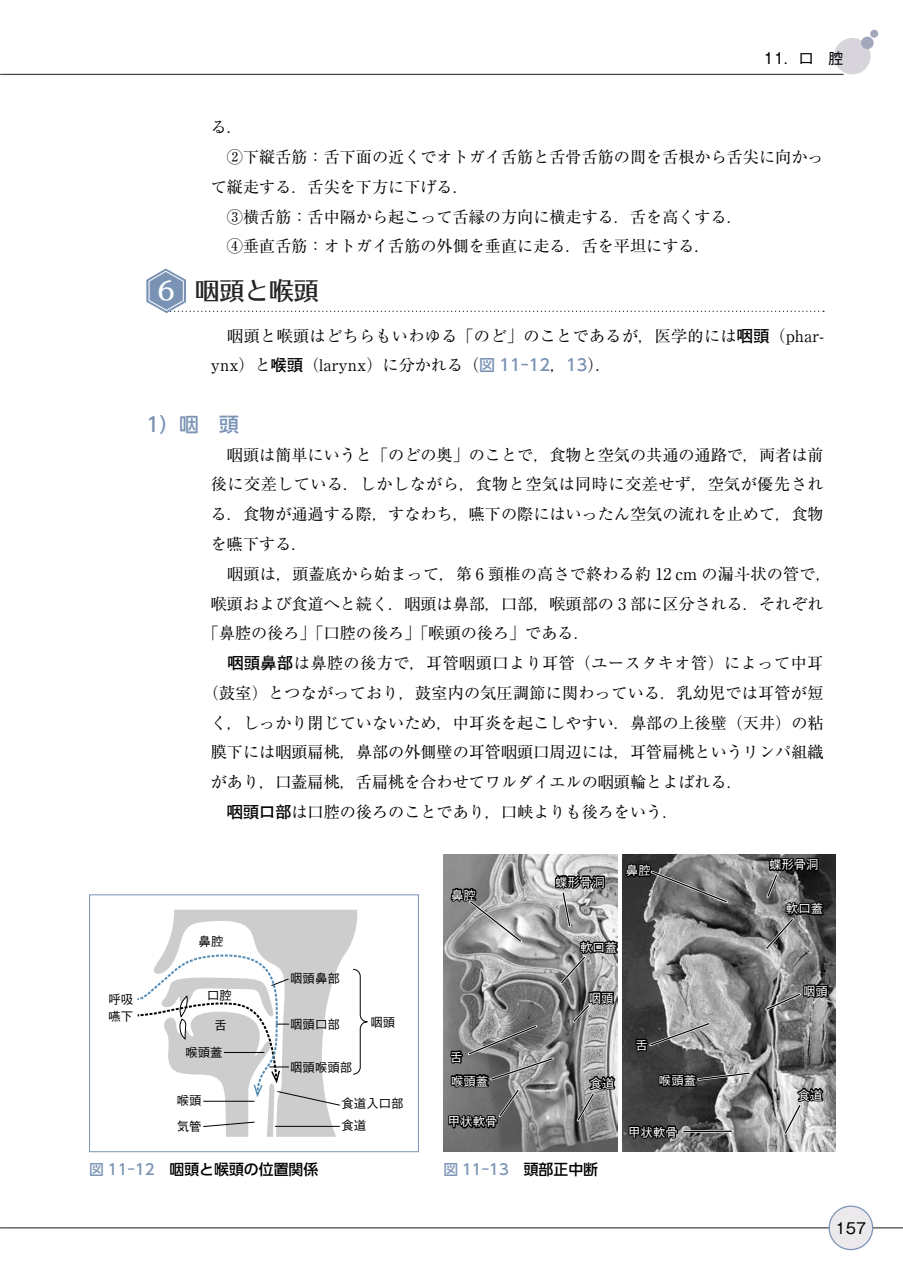
<style>
.page{position:relative;width:903px;height:1275px;background:#fff}
.page>*{position:absolute;margin:0;border:0;box-sizing:border-box;transform-origin:0 0}
.見出し01{font:24.85px "UD Typos 512 Std";color:#252525}
.t1{font:24.85px "UD Typos 512 Std";color:#fff}
.見出し02-1{font:500 19.78px "UD Shin Go Pro";color:#7a93b5}
.本文{font:16.1px/29.8px "Ryumin Pr 5";color:#000}
.本文-2{font:16.1px/29.8px "Ryumin Pr 5";letter-spacing:.02em;color:#000}
.本文-3{font:16.1px "Ryumin Pr 5";letter-spacing:.03em;color:#000}
.図キャプション{font:500 14.88px "UD Shin Go Pr 6 N";color:#000}
.図キャプション-2{font:500 14.88px "UD Shin Go Pr 6 N";color:#7a93b5}
.t2{font:14.88px "Gothic MB101 Pr 5";color:#000}
.t3{font:500 12.42px "Gothic BBB Pro";color:#fff}
.t4{font:500 12.42px/26.1px "Gothic BBB Pro";color:#000}
.s1{font-family:"Futo Go B101 Pr 6 N";font-weight:700}
.s2{font-family:"UD Shin Go Pro";font-weight:500;color:#7a93b5}
.s3{color:#7a93b5}
.s4{color:#000}
</style>
<div class="page">
<hr style="left:0;top:1227px;width:903px;height:1px;background:#464646">
<div style="left:834px;top:38px;width:36px;height:36px;background:#d8d4db;border-radius:50%"></div>
<div style="left:861px;top:37px;width:12px;height:12px;background:#a3a7bc;border-radius:50%"></div>
<div style="left:870px;top:30px;width:8px;height:8px;background:#a3a7bc;border-radius:50%"></div>
<hr style="left:0;top:74px;width:844px;height:1px;background:#464646">
<div style="left:829px;top:1206px;width:43px;height:43px;background:#ece9ec;border-radius:50%"></div>
<div style="left:828px;top:1205px;width:45px;height:45px;border:1px solid #7a93b5;border-radius:50%"></div>
<svg style="left:146px;top:268px;width:678px;height:45px"></svg>
<img style="left:443px;top:854px;width:174px;height:298px">
<img style="left:622px;top:854px;width:213px;height:298px">
<svg style="left:782px;top:1085px;width:43px;height:52px;background:#b0b0b0"></svg>
<svg style="left:763px;top:983px;width:68px;height:30px;background:#6e6e6e"></svg>
<svg style="left:447px;top:856px;width:305px;height:286px;background:#808080"></svg>
<svg style="left:763px;top:855px;width:66px;height:97px;background:#585858"></svg>
<svg style="left:163px;top:910px;width:195px;height:59px;fill:#cdcdcd"></svg>
<svg style="left:353px;top:969px;width:15px;height:106px"></svg>
<svg style="left:137px;top:953px;width:203px;height:184px"></svg>
<div style="left:89px;top:895px;width:330px;height:257px;border:1px solid #7a93b5"></div>
<p class="t1" style="left:157px;top:270px;width:20px">6</p>
<p class="t2" style="left:763px;top:46px;width:81px">11．口　腔</p>
<p class="本文" style="left:211px;top:111px;width:34px">る．</p>
<p class="本文" style="left:211px;top:141px;width:614px">　②下縦舌筋：舌下面の近くでオトガイ舌筋と舌骨舌筋の間を舌根から舌尖に向かって縦走する．舌尖を下方に下げる．</p>
<p class="本文" style="left:211px;top:201px;width:534px">　③横舌筋：舌中隔から起こって舌縁の方向に横走する．舌を高くする．</p>
<p class="本文" style="left:211px;top:230px;width:501px">　④垂直舌筋：オトガイ舌筋の外側を垂直に走る．舌を平坦にする．</p>
<p class="見出し01" style="left:195px;top:270px;width:126px">咽頭と喉頭</p>
<p class="本文-2" style="left:211px;top:320px;width:614px">　咽頭と喉頭はどちらもいわゆる「のど」のことであるが，医学的には<span class="s1">咽頭</span>（phar&shy;ynx）と<span class="s1">喉頭</span>（larynx）に分かれる（<span class="s2">図 11-12</span>，<span class="s2">13</span>）．</p>
<p class="見出し02-1" style="left:146px;top:408px;width:94px">1）咽 頭</p>
<p class="本文" style="left:211px;top:439px;width:614px;text-align:justify">　咽頭は簡単にいうと「のどの奥」のことで，食物と空気の共通の通路で，両者は前後に交差している．しかしながら，食物と空気は同時に交差せず，空気が優先される．食物が通過する際，すなわち，嚥下の際にはいったん空気の流れを止めて，食物を嚥下する．</p>
<p class="本文" style="left:211px;top:558px;width:622px">　咽頭は，頭蓋底から始まって，第 6 頸椎の高さで終わる約 12 cm の漏斗状の管で，</p>
<p class="本文" style="left:211px;top:587px;width:614px">喉頭および食道へと続く．咽頭は鼻部，口部，喉頭部の 3 部に区分される．それぞれ</p>
<p class="本文" style="left:203px;top:617px;width:388px">「鼻腔の後ろ」「口腔の後ろ」「喉頭の後ろ」である．</p>
<p class="本文-3" style="left:227px;top:650px;width:597px"><span class="s1">咽頭鼻部</span>は鼻腔の後方で，耳管咽頭口より耳管（ユースタキオ管）によって中耳</p>
<p class="本文" style="left:203px;top:677px;width:622px">（鼓室）とつながっており，鼓室内の気圧調節に関わっている．乳幼児では耳管が短</p>
<p class="本文" style="left:211px;top:707px;width:614px">く，しっかり閉じていないため，中耳炎を起こしやすい．鼻部の上後壁（天井）の粘</p>
<p class="本文" style="left:211px;top:736px;width:614px">膜下には咽頭扁桃，鼻部の外側壁の耳管咽頭口周辺には，耳管扁桃というリンパ組織</p>
<p class="本文" style="left:211px;top:766px;width:534px">があり，口蓋扁桃，舌扁桃を合わせてワルダイエルの咽頭輪とよばれる．</p>
<p class="本文" style="left:227px;top:796px;width:453px"><span class="s1">咽頭口部</span>は口腔の後ろのことであり，口峡よりも後ろをいう．</p>
<p class="t4" style="left:109px;top:990px;width:26px;line-height:16.4px">呼吸嚥下</p>
<p class="t4" style="left:199px;top:926px;width:26px">鼻腔</p>
<p class="t4" style="left:207px;top:981px;width:26px">口腔</p>
<p class="t4" style="left:185px;top:1011px;width:43px;text-indent:29px">舌喉頭蓋</p>
<p class="t4" style="left:177px;top:1086px;width:26px">喉頭気管</p>
<p class="t4" style="left:290px;top:964px;width:51px">咽頭鼻部</p>
<p class="t4" style="left:290px;top:1010px;width:51px">咽頭口部</p>
<p class="t4" style="left:370px;top:1007px;width:26px">咽頭</p>
<p class="t4" style="left:290px;top:1053px;width:64px">咽頭喉頭部</p>
<p class="t4" style="left:341px;top:1089px;width:64px">食道入口部</p>
<p class="t4" style="left:341px;top:1110px;width:26px">食道</p>
<p class="図キャプション" style="left:89px;top:1157px;width:231px"><span class="s3">図 11-12</span>　咽頭と喉頭の位置関係</p>
<p class="t3" style="left:451px;top:885px;width:26px">鼻腔</p>
<p class="t3" style="left:450px;top:1047px;width:14px">舌</p>
<p class="t3" style="left:555px;top:872px;width:51px">蝶形骨洞</p>
<p class="t3" style="left:626px;top:861px;width:26px">鼻腔</p>
<p class="t3" style="left:580px;top:937px;width:39px">軟口蓋</p>
<p class="t3" style="left:589px;top:988px;width:26px">咽頭</p>
<p class="t3" style="left:635px;top:1035px;width:14px">舌</p>
<p class="t3" style="left:451px;top:1071px;width:39px">喉頭蓋</p>
<p class="t3" style="left:659px;top:1070px;width:39px">喉頭蓋</p>
<p class="t3" style="left:448px;top:1112px;width:51px">甲状軟骨</p>
<p class="t3" style="left:590px;top:1073px;width:26px">食道</p>
<p class="t3" style="left:628px;top:1122px;width:51px">甲状軟骨</p>
<p class="図キャプション-2" style="left:443px;top:1157px;width:156px">図 11-13<span class="s4">　頭部正中断</span></p>
<p class="t3" style="left:769px;top:855px;width:51px">蝶形骨洞</p>
<p class="t3" style="left:786px;top:899px;width:39px">軟口蓋</p>
<p class="t3" style="left:803px;top:981px;width:26px">咽頭</p>
<p class="t3" style="left:798px;top:1085px;width:26px">食道</p>
<p class="t2" style="left:835px;top:1215px;width:32px">157</p>
</div>
